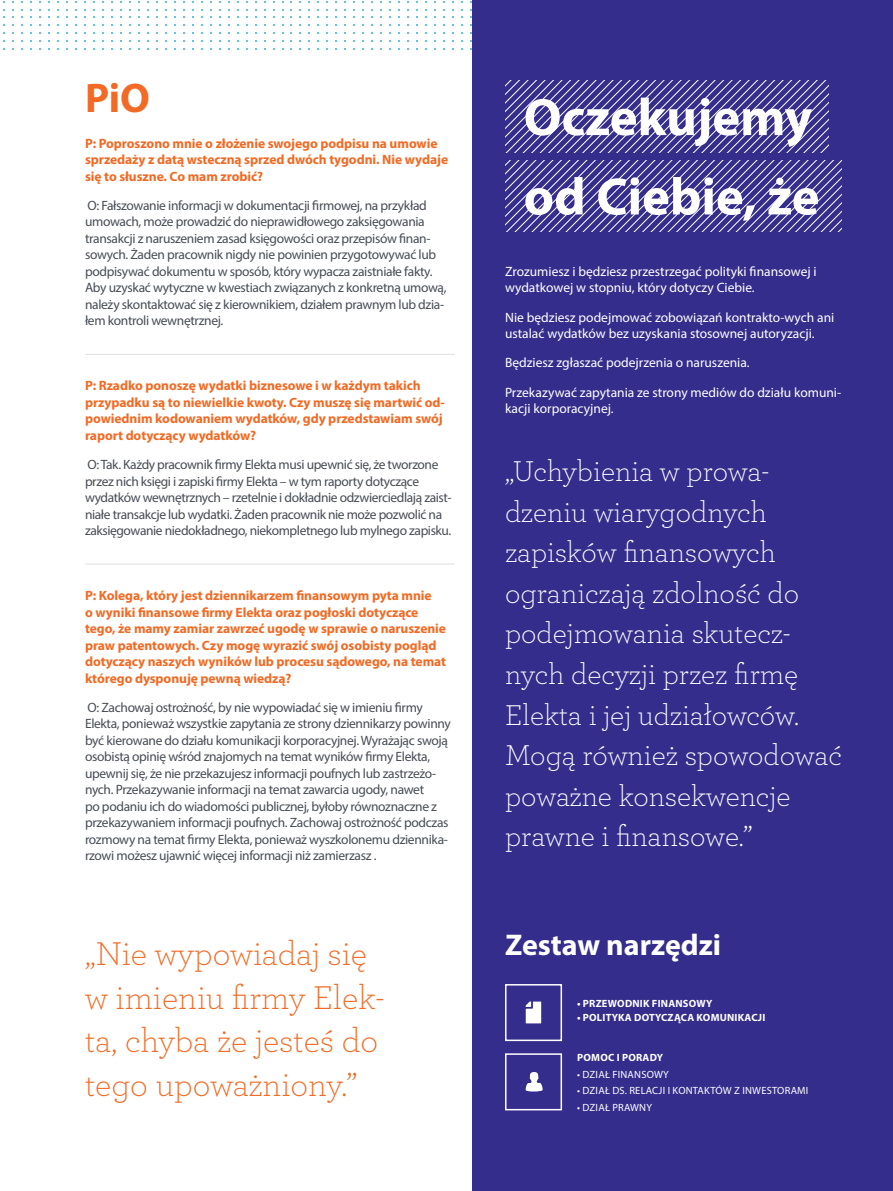
<style>
.page{position:relative;width:893px;height:1191px;background:#fff}
.page>*{position:absolute;margin:0;border:0;box-sizing:border-box;transform-origin:0 0}
.t1{font:700 52.8px "Myriad Pro";color:#fff}
.t2{font:700 41.55px "Myriad Pro";color:#f26a24}
.t3{font:300 34.5px/43.5px "Archer";color:#f26a24}
.t4{font:300 30px/40.5px "Archer";letter-spacing:-.005em;color:#fff}
.t5{font:700 30px "Myriad Pro";color:#fff}
.t6{font:13.5px/16.5px "Myriad Pro";letter-spacing:-.025em;color:#474c55}
.t7{font:700 13.5px/16.5px "Myriad Pro";letter-spacing:-.005em;color:#f26a24}
.t8{font:13.5px/16.5px "Myriad Pro";color:#fff}
.t9{font:10.5px "Myriad Pro";letter-spacing:.02em;color:#fff}
.t10{font:700 10.5px "Myriad Pro";letter-spacing:.02em;color:#fff}
</style>
<div class="page">
<hr style="left:85px;top:354px;width:369px;height:1px;background:#dedfe0">
<hr style="left:85px;top:563px;width:369px;height:1px;background:#dedfe0">
<div style="left:472px;top:0;width:421px;height:1191px;background:#342d8c"></div>
<div style="left:505px;top:984px;width:57px;height:57px;border:2px solid #fff"></div>
<svg style="left:526px;top:1001px;width:15px;height:22px"></svg>
<div style="left:505px;top:1053px;width:57px;height:57px;border:2px solid #fff"></div>
<svg style="left:526px;top:1072px;width:17px;height:20px"></svg>
<svg style="left:505px;top:160px;width:337px;height:71px"></svg>
<svg style="left:505px;top:81px;width:324px;height:71px"></svg>
<h2 class="t2" style="left:85px;top:71px;width:66px">PiO</h2>
<p class="t7" style="left:85px;top:134px;width:365px">P: Poproszono mnie o złożenie swojego podpisu na umowie sprzedaży z datą wsteczną sprzed dwóch tygodni. Nie wydaje się to słuszne. Co mam zrobić?</p>
<p class="t6" style="left:85px;top:197px;width:363px">O: Fałszowanie informacji w dokumentacji firmowej, na przykład umowach, może prowadzić do nieprawidłowego zaksięgowania transakcji z naruszeniem zasad księgowości oraz przepisów finan&shy;sowych. Żaden pracownik nigdy nie powinien przygotowywać lub podpisywać dokumentu w sposób, który wypacza zaistniałe fakty.<br>Aby uzyskać wytyczne w kwestiach związanych z konkretną umową, należy skontaktować się z kierownikiem, działem prawnym lub dzia&shy;łem kontroli wewnętrznej.</p>
<p class="t7" style="left:85px;top:377px;width:361px">P: Rzadko ponoszę wydatki biznesowe i w każdym takich przypadku są to niewielkie kwoty. Czy muszę się martwić od&shy;powiednim kodowaniem wydatków, gdy przedstawiam swój raport dotyczący wydatków?</p>
<p class="t6" style="left:85px;top:456px;width:368px">O: Tak. Każdy pracownik firmy Elekta musi upewnić się, że tworzone przez nich księgi i zapiski firmy Elekta – w tym raporty dotyczące wydatków wewnętrznych – rzetelnie i dokładnie odzwierciedlają zaist&shy;niałe transakcje lub wydatki. Żaden pracownik nie może pozwolić na zaksięgowanie niedokładnego, niekompletnego lub mylnego zapisku.</p>
<p class="t7" style="left:85px;top:587px;width:363px">P: Kolega, który jest dziennikarzem finansowym pyta mnie<br>o wyniki finansowe firmy Elekta oraz pogłoski dotyczące tego, że mamy zamiar zawrzeć ugodę w sprawie o naruszenie praw patentowych. Czy mogę wyrazić swój osobisty pogląd dotyczący naszych wyników lub procesu sądowego, na temat którego dysponuję pewną wiedzą?</p>
<p class="t6" style="left:85px;top:699px;width:367px">O: Zachowaj ostrożność, by nie wypowiadać się w imieniu firmy Elekta, ponieważ wszystkie zapytania ze strony dziennikarzy powinny być kierowane do działu komunikacji korporacyjnej. Wyrażając swoją osobistą opinię wśród znajomych na temat wyników firmy Elekta, upewnij się, że nie przekazujesz informacji poufnych lub zastrzeżo&shy;nych. Przekazywanie informacji na temat zawarcia ugody, nawet<br>po podaniu ich do wiadomości publicznej, byłoby równoznaczne z przekazywaniem informacji poufnych. Zachowaj ostrożność podczas rozmowy na temat firmy Elekta, ponieważ wyszkolonemu dziennika&shy;rzowi możesz ujawnić więcej informacji niż zamierzasz .</p>
<h3 class="t3" style="left:85px;top:930px;width:301px">„Nie wypowiadaj się w imieniu firmy Elek&shy;ta, chyba że jesteś do tego upoważniony.”</h3>
<h1 class="t1" style="left:524px;top:83px;width:290px">Oczekujemy</h1>
<h1 class="t1" style="left:524px;top:162px;width:297px">od Ciebie, że</h1>
<p class="t8" style="left:505px;top:263px;width:313px">Zrozumiesz i będziesz przestrzegać polityki finansowej i wydatkowej w stopniu, który dotyczy Ciebie.</p>
<p class="t8" style="left:505px;top:309px;width:331px">Nie będziesz podejmować zobowiązań kontrakto-wych ani ustalać wydatków bez uzyskania stosownej autoryzacji.</p>
<p class="t8" style="left:505px;top:348px;width:338px;line-height:29.2px">Będziesz zgłaszać podejrzenia o naruszenia.<br>Przekazywać zapytania ze strony mediów do działu komuni-</p>
<p class="t8" style="left:505px;top:400px;width:110px">kacji korporacyjnej.</p>
<h3 class="t4" style="left:505px;top:450px;width:338px">„Uchybienia w prowa&shy;dzeniu wiarygodnych zapisków finansowych ograniczają zdolność do podejmowania skutecz&shy;nych decyzji przez firmę<br>Elekta i jej udziałowców.<br>Mogą również spowodować poważne konsekwencje prawne i finansowe.”</h3>
<h3 class="t5" style="left:505px;top:925px;width:218px">Zestaw narzędzi</h3>
<p class="t10" style="left:577px;top:996px;width:137px">• PRZEWODNIK FINANSOWY</p>
<p class="t10" style="left:577px;top:1010px;width:190px">• POLITYKA DOTYCZĄCA KOMUNIKACJI</p>
<p class="t10" style="left:577px;top:1050px;width:87px">POMOC I PORADY</p>
<p class="t9" style="left:577px;top:1067px;width:93px">• DZIAŁ FINANSOWY</p>
<p class="t9" style="left:577px;top:1084px;width:233px">• DZIAŁ DS. RELACJI I KONTAKTÓW Z INWESTORAMI</p>
<p class="t9" style="left:577px;top:1100px;width:76px">• DZIAŁ PRAWNY</p>
</div>
